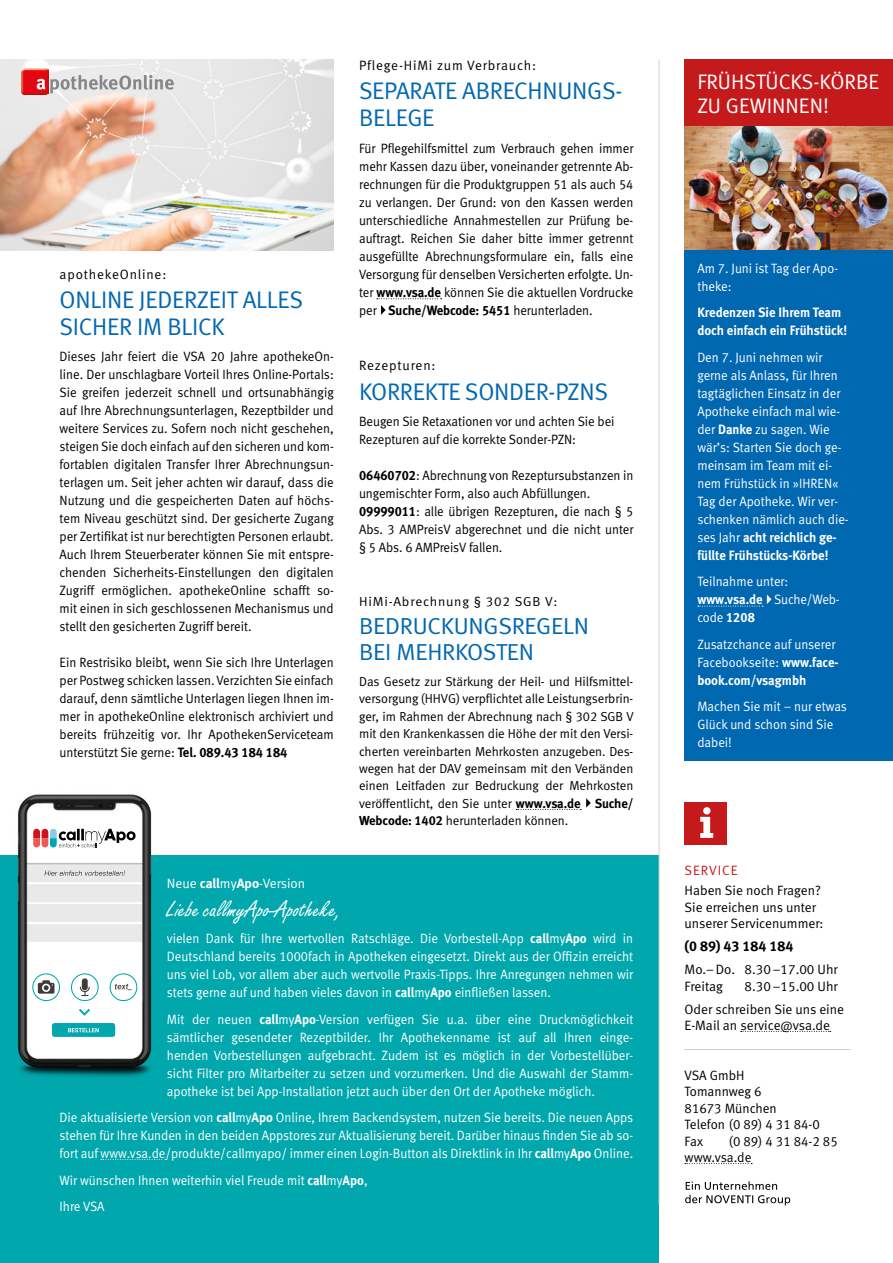
<style>
.page{position:relative;width:893px;height:1263px;background:#fff}
.page>*{position:absolute;margin:0;border:0;box-sizing:border-box;transform-origin:0 0}
.t1{font:24px/27px "Meta Normal LF";letter-spacing:-.01em;color:#0067b1}
.t2{font:24px "Freestyle Script";color:#fff}
.t3{font:23.1px/26.1px "Meta Normal LF";letter-spacing:-.01em;color:#0067b1;scale:1.04 1}
.t4{font:21px/24px "Meta Normal LF";color:#fff}
.t5{font:14.25px "Meta Bold LF";letter-spacing:-.005em;color:#000}
.t6{font:13.5px/18px "Meta Normal LF";letter-spacing:-.005em;color:#000;text-align:justify;scale:.95 1}
.t7{font:13.5px/18px "Meta Normal LF";color:#fff;scale:.95 1}
.t8{font:13.5px/16.5px "Meta Normal LF";letter-spacing:-.005em;color:#000}
.t9{font:13.5px/18px "Meta Bold LF";color:#fff;scale:.95 1}
.t10{font:13.5px "Meta Normal LF";letter-spacing:.06em;color:#000}
.t11{font:13.5px "Meta Bold LF";letter-spacing:-.01em;color:#000;scale:.95 1}
.t12{font:13.5px "Meta Normal LF";color:#fff}
.t13{font:13.5px "Meta Normal LF";letter-spacing:.07em;color:#c51a1b}
.t14{font:13.05px/17.4px "Meta Normal LF";letter-spacing:-.005em;color:#000;text-align:justify}
.t15{font:13.05px "Meta Normal LF";letter-spacing:.06em;color:#000;scale:1.04 1}
.s1{font-family:"Meta Bold LF"}
.s2{font-family:"Meta Normal LF"}
</style>
<div class="page">
<div style="left:0;top:855px;width:659px;height:408px;background:#00a7ad"></div>
<svg style="left:101px;top:1159px;width:65px;height:1px"></svg>
<hr style="left:659px;top:60px;width:1px;height:1143px;background:#d0d0d0">
<svg style="left:685px;top:1163px;width:67px;height:1px"></svg>
<svg style="left:741px;top:1031px;width:90px;height:1px"></svg>
<div style="left:685px;top:802px;width:42px;height:43px;background:#c51a1b"></div>
<svg style="left:700px;top:807px;width:13px;height:31px"></svg>
<hr style="left:684px;top:1049px;width:166px;height:1px;background:#d0d0d0">
<svg style="left:685px;top:1181px;width:105px;height:24px"></svg>
<img style="left:0;top:60px;width:334px;height:190px">
<svg style="left:377px;top:298px;width:65px;height:1px"></svg>
<svg style="left:381px;top:305px;width:5px;height:10px"></svg>
<img style="left:21px;top:68px;width:27px;height:27px">
<svg style="left:37px;top:75px;width:137px;height:19px;background:#ccbfbf"></svg>
<div style="left:685px;top:60px;width:208px;height:701px;background:#0067b1"></div>
<img style="left:685px;top:126px;width:208px;height:123px">
<svg style="left:698px;top:594px;width:73px;height:13px"></svg>
<svg style="left:516px;top:798px;width:75px;height:12px"></svg>
<div style="left:685px;top:60px;width:208px;height:66px;background:#c51a1b"></div>
<img style="left:17px;top:794px;width:135px;height:283px">
<svg style="left:33px;top:829px;width:103px;height:18px"></svg>
<svg style="left:45px;top:871px;width:80px;height:5px"></svg>
<svg style="left:33px;top:974px;width:27px;height:26px"></svg>
<div style="left:32px;top:973px;width:28px;height:28px;border:1px solid #00a7ad;border-radius:50%"></div>
<svg style="left:38px;top:980px;width:17px;height:14px"></svg>
<svg style="left:71px;top:974px;width:27px;height:26px"></svg>
<div style="left:71px;top:973px;width:28px;height:28px;border:1px solid #00a7ad;border-radius:50%"></div>
<div style="left:82px;top:978px;width:6px;height:12px;background:#3c3c3b;border-radius:3px"></div>
<svg style="left:80px;top:987px;width:10px;height:9px"></svg>
<div style="left:110px;top:974px;width:27px;height:26px;background:#fff;border-radius:50%"></div>
<div style="left:110px;top:973px;width:27px;height:28px;border:1px solid #00a7ad;border-radius:50%"></div>
<svg style="left:115px;top:984px;width:17px;height:6px"></svg>
<svg style="left:77px;top:1007px;width:15px;height:10px"></svg>
<div style="left:52px;top:1023px;width:63px;height:14px;background:#00a7ad;border-radius:3px"></div>
<svg style="left:68px;top:1028px;width:31px;height:4px"></svg>
<p class="t10" style="left:60px;top:266px;width:108px">apothekeOnline:</p>
<h1 class="t1" style="left:60px;top:286px;width:245px">ONLINE JEDERZEIT ALLES<br>SICHER IM BLICK</h1>
<p class="t6" style="left:60px;top:347px;width:290px">Dieses Jahr feiert die VSA 20 Jahre apothekeOn&shy;line. Der unschlagbare Vorteil Ihres Online-Portals:<br>Sie greifen jederzeit schnell und ortsunabhängig auf Ihre Abrechnungsunterlagen, Rezeptbilder und weitere Services zu. Sofern noch nicht geschehen, steigen Sie doch einfach auf den sicheren und kom&shy;fortablen digitalen Transfer Ihrer Abrechnungsun&shy;terlagen um. Seit jeher achten wir darauf, dass die Nutzung und die gespeicherten Daten auf höchs&shy;tem Niveau geschützt sind. Der gesicherte Zugang per Zertifikat ist nur berechtigten Personen erlaubt.<br>Auch Ihrem Steuerberater können Sie mit entspre&shy;chenden Sicherheits-Einstellungen den digitalen Zugriff ermöglichen. apothekeOnline schafft so&shy;mit einen in sich geschlossenen Mechanismus und stellt den gesicherten Zugriff bereit.</p>
<p class="t6" style="left:60px;top:653px;width:290px">Ein Restrisiko bleibt, wenn Sie sich Ihre Unterlagen per Postweg schicken lassen. Verzichten Sie einfach darauf, denn sämtliche Unterlagen liegen Ihnen im&shy;mer in apothekeOnline elektronisch archiviert und bereits frühzeitig vor. Ihr ApothekenServiceteam unterstützt Sie gerne: <span class="s1">Tel. 089.43 184 184</span></p>
<p class="t10" style="left:359px;top:58px;width:179px">Pflege-HiMi zum Verbrauch:</p>
<h1 class="t1" style="left:359px;top:77px;width:265px">SEPARATE ABRECHNUNGS-<br>BELEGE</h1>
<p class="t6" style="left:359px;top:139px;width:290px">Für Pflegehilfsmittel zum Verbrauch gehen immer mehr Kassen dazu über, voneinander getrennte Ab&shy;rechnungen für die Produktgruppen 51 als auch 54 zu verlangen. Der Grund: von den Kassen werden unterschiedliche Annahmestellen zur Prüfung be&shy;auftragt. Reichen Sie daher bitte immer getrennt ausgefüllte Abrechnungsformulare ein, falls eine Versorgung für denselben Versicherten erfolgte. Un&shy;ter <span class="s1">www.vsa.de</span> können Sie die aktuellen Vordrucke</p>
<p class="t11" style="left:359px;top:302px;width:247px"><span class="s2">per</span> Suche/Webcode: 5451 <span class="s2">herunterladen.</span></p>
<p class="t10" style="left:359px;top:358px;width:78px">Rezepturen:</p>
<h1 class="t1" style="left:359px;top:377px;width:251px">KORREKTE SONDER-PZNS</h1>
<p class="t6" style="left:359px;top:412px;width:270px">Beugen Sie Retaxationen vor und achten Sie bei<br>Rezepturen auf die korrekte Sonder-PZN:</p>
<p class="t6" style="left:359px;top:466px;width:290px;text-align:left"><span class="s1">06460702</span>: Abrechnung von Rezeptursubstanzen in ungemischter Form, also auch Abfüllungen.<br><span class="s1">09999011</span>: alle übrigen Rezepturen, die nach § 5<br>Abs. 3 AMPreisV abgerechnet und die nicht unter § 5 Abs. 6 AMPreisV fallen.</p>
<p class="t15" style="left:359px;top:594px;width:192px">HiMi-Abrechnung § 302 SGB V:</p>
<h2 class="t3" style="left:359px;top:613px;width:222px">BEDRUCKUNGSREGELN<br>BEI MEHRKOSTEN</h2>
<p class="t14" style="left:359px;top:673px;width:276px">Das Gesetz zur Stärkung der Heil- und Hilfsmittel&shy;versorgung (HHVG) verpflichtet alle Leistungserbrin&shy;ger, im Rahmen der Abrechnung nach § 302 SGB V mit den Krankenkassen die Höhe der mit den Versi&shy;cherten vereinbarten Mehrkosten anzugeben. Des&shy;wegen hat der DAV gemeinsam mit den Verbänden einen Leitfaden zur Bedruckung der Mehrkosten veröffentlicht, den Sie unter <span class="s1">www.vsa.de Suche/ Webcode: 1402</span> herunterladen können.</p>
<p class="t12" style="left:167px;top:875px;width:140px">Neue <span class="s1">call</span>my<span class="s1">Apo</span>-Version</p>
<h1 class="t2" style="left:167px;top:895px;width:175px">Liebe callmyApo-Apotheke,</h1>
<p class="t7" style="left:167px;top:929px;width:492px;text-align:justify">vielen Dank für Ihre wertvollen Ratschläge. Die Vorbestell-App <span class="s1">call</span>my<span class="s1">Apo</span> wird in Deutschland bereits 1000fach in Apotheken eingesetzt. Direkt aus der Offizin erreicht uns viel Lob, vor allem aber auch wertvolle Praxis-Tipps. Ihre Anregungen nehmen wir stets gerne auf und haben vieles davon in <span class="s1">call</span>my<span class="s1">Apo</span> einfließen lassen.</p>
<p class="t7" style="left:167px;top:1010px;width:492px;text-align:justify">Mit der neuen <span class="s1">call</span>my<span class="s1">Apo</span>-Version verfügen Sie u.a. über eine Druckmöglichkeit sämtlicher gesendeter Rezeptbilder. Ihr Apothekenname ist auf all Ihren einge&shy;henden Vorbestellungen aufgebracht. Zudem ist es möglich in der Vorbestellüber&shy;sicht Filter pro Mitarbeiter zu setzen und vorzumerken. Und die Auswahl der Stamm&shy;apotheke ist bei App-Installation jetzt auch über den Ort der Apotheke möglich.</p>
<p class="t7" style="left:60px;top:1108px;width:605px;text-align:justify">Die aktualisierte Version von <span class="s1">call</span>my<span class="s1">Apo</span> Online, Ihrem Backendsystem, nutzen Sie bereits. Die neuen Apps stehen für Ihre Kunden in den beiden Appstores zur Aktualisierung bereit. Darüber hinaus finden Sie ab so&shy;fort auf www.vsa.de/produkte/callmyapo/ immer einen Login-Button als Direktlink in Ihr <span class="s1">call</span>my<span class="s1">Apo</span> Online.</p>
<p class="t7" style="left:60px;top:1166px;width:326px;line-height:26.5px">Wir wünschen Ihnen weiterhin viel Freude mit <span class="s1">call</span>my<span class="s1">Apo</span>,<br>Ihre VSA</p>
<h3 class="t4" style="left:697px;top:69px;width:183px">FRÜHSTÜCKS-KÖRBE<br>ZU GEWINNEN!</h3>
<p class="t7" style="left:697px;top:259px;width:150px">Am 7. Juni ist Tag der Apo&shy;theke:</p>
<p class="t9" style="left:697px;top:303px;width:159px">Kredenzen Sie Ihrem Team doch einfach ein Frühstück!</p>
<p class="t7" style="left:697px;top:348px;width:161px">Den 7. Juni nehmen wir gerne als Anlass, für Ihren tagtäglichen Einsatz in der<br>Apotheke einfach mal wie&shy;der <span class="s1">Danke</span> zu sagen. Wie wär’s: Starten Sie doch ge&shy;meinsam im Team mit ei&shy;nem Frühstück in »IHREN«<br>Tag der Apotheke. Wir ver&shy;schenken nämlich auch die-</p>
<p class="t9" style="left:697px;top:528px;width:148px"><span class="s2">ses Jahr</span> acht reichlich ge&shy;füllte Frühstücks-Körbe!</p>
<p class="t7" style="left:697px;top:572px;width:97px">Teilnahme unter:</p>
<p class="t9" style="left:697px;top:590px;width:151px">www.vsa.de <span class="s2">Suche/Web-</span></p>
<p class="t7" style="left:697px;top:604px;width:147px;line-height:26.5px">code <span class="s1">1208<br></span>Zusatzchance auf unserer</p>
<p class="t7" style="left:697px;top:653px;width:150px">Facebookseite: <span class="s1">www.face-</span></p>
<p class="t9" style="left:697px;top:671px;width:116px">book.com/vsagmbh</p>
<p class="t7" style="left:697px;top:697px;width:159px">Machen Sie mit – nur etwas<br>Glück und schon sind Sie dabei!</p>
<p class="t13" style="left:685px;top:862px;width:54px">SERVICE</p>
<p class="t8" style="left:685px;top:882px;width:140px">Haben Sie noch Fragen?<br>Sie erreichen uns unter unserer Servicenummer:</p>
<p class="t5" style="left:685px;top:938px;width:110px">(0 89) 43 184 184</p>
<p class="t8" style="left:685px;top:961px;width:155px">Mo.–Do. 8.30–17.00 Uhr<br>Freitag</p>
<p class="t8" style="left:685px;top:974px;width:161px;line-height:23px;text-indent:60px">8.30–15.00 Uhr<br>Oder schreiben Sie uns eine</p>
<p class="t8" style="left:685px;top:1017px;width:147px">E-Mail an service@vsa.de</p>
<p class="t8" style="left:685px;top:1066px;width:137px">VSA GmbH<br>Tomannweg 6<br>81673 München<br>Telefon (0 89) 4 31 84-0<br>Fax</p>
<p class="t8" style="left:685px;top:1132px;width:155px;text-indent:44px">(0 89) 4 31 84-2 85 www.vsa.de</p>
</div>
